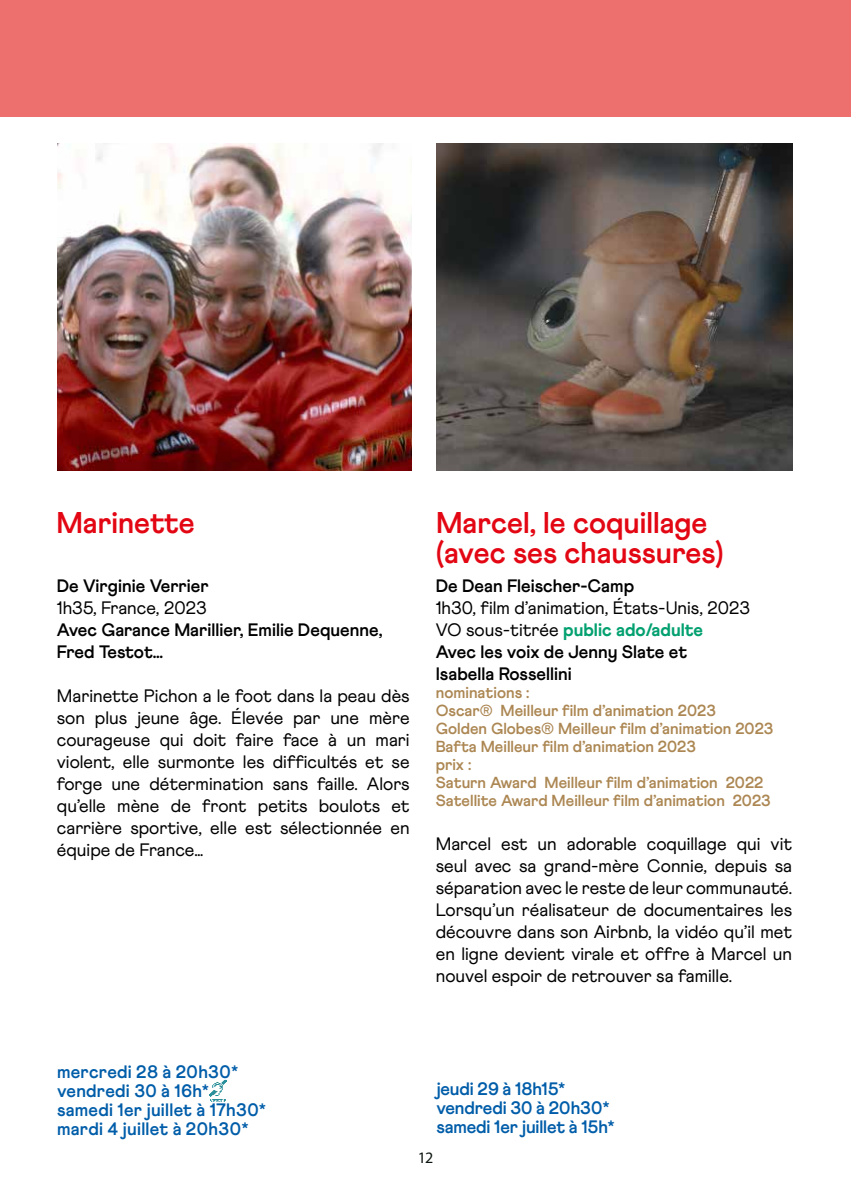
<style>
.page{position:relative;width:851px;height:1191px;background:#fff}
.page>*{position:absolute;margin:0;border:0;box-sizing:border-box;transform-origin:0 0}
.t1{font:700 30px/30px "Athletics";color:#e30613}
.t2{font:18px/22px "Athletics";color:#000;text-align:justify}
.t3{font:700 18px/19px "Athletics";letter-spacing:.01em;color:#005da9}
.t4{font:700 18px/22px "Athletics";color:#000}
.t5{font:700 16px/18px "Athletics";color:#ac8753}
.t6{font:16px "Myriad Pro";color:#0d1610}
.s1{font-weight:800;color:#03a070}
.s2{font-weight:700}
</style>
<div class="page">
<div style="left:0;top:0;width:850px;height:117px;background:#ee706e"></div>
<img style="left:57px;top:144px;width:354px;height:326px">
<img style="left:436px;top:144px;width:356px;height:327px">
<img style="left:210px;top:1079px;width:16px;height:23px">
<h1 class="t1" style="left:56px;top:507px;width:140px">Marinette</h1>
<p class="t4" style="left:57px;top:575px;width:153px">De Virginie Verrier</p>
<p class="t2" style="left:57px;top:596px;width:151px">1h35, France, 2023</p>
<p class="t4" style="left:57px;top:619px;width:327px">Avec Garance Marillier, Emilie Dequenne,<br>Fred Testot…</p>
<p class="t2" style="left:57px;top:684px;width:354px">Marinette Pichon a le foot dans la peau dès son plus jeune âge. Élevée par une mère courageuse qui doit faire face à un mari violent, elle surmonte les difficultés et se forge une détermination sans faille. Alors qu’elle mène de front petits boulots et carrière sportive, elle est sélectionnée en équipe de France…</p>
<h1 class="t1" style="left:436px;top:508px;width:289px">Marcel, le coquillage (avec ses chaussures)</h1>
<p class="t4" style="left:435px;top:575px;width:200px">De Dean Fleischer-Camp</p>
<p class="t2" style="left:435px;top:596px;width:316px;text-align:left">1h30, film d’animation, États-Unis, 2023<br>VO sous-titrée <span class="s1">public ado/adulte<br></span><span class="s2">Avec les voix de Jenny Slate et<br>Isabella Rossellini</span></p>
<p class="t5" style="left:435px;top:683px;width:339px">nominations :<br>Oscar® Meilleur film d’animation 2023<br>Golden Globes® Meilleur film d’animation 2023<br>Bafta Meilleur film d’animation 2023<br>prix :<br>Saturn Award Meilleur film d’animation 2022<br>Satellite Award Meilleur film d’animation 2023</p>
<p class="t2" style="left:435px;top:832px;width:358px">Marcel est un adorable coquillage qui vit seul avec sa grand-mère Connie, depuis sa séparation avec le reste de leur communauté.<br>Lorsqu’un réalisateur de documentaires les découvre dans son Airbnb, la vidéo qu’il met en ligne devient virale et offre à Marcel un nouvel espoir de retrouver sa famille.</p>
<p class="t3" style="left:57px;top:1062px;width:210px">mercredi 28 à 20h30* vendredi 30 à 16h* samedi 1er juillet à 17h30* mardi 4 juillet à 20h30*</p>
<p class="t3" style="left:436px;top:1079px;width:180px">jeudi 29 à 18h15* vendredi 30 à 20h30* samedi 1er juillet à 15h*</p>
<p class="t6" style="left:417px;top:1147px;width:17px">12</p>
</div>
